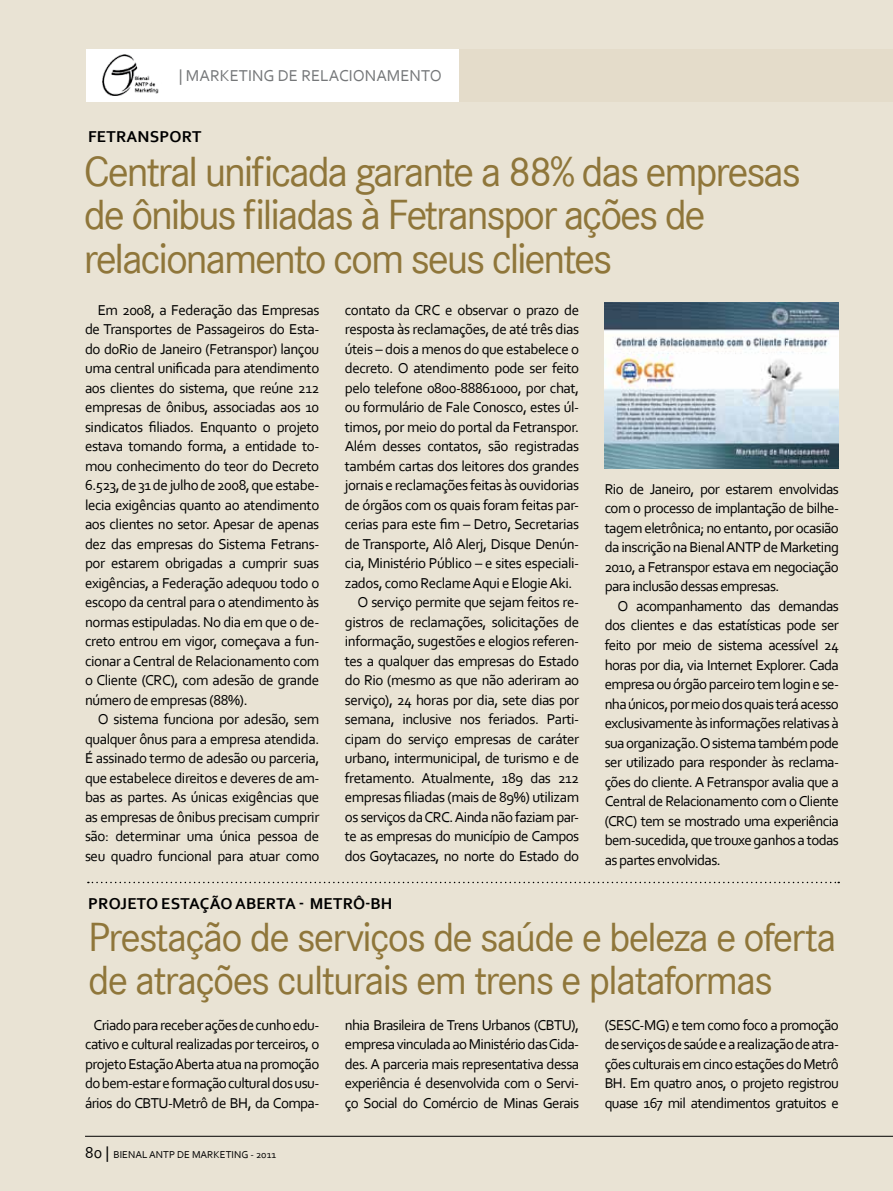
<style>
.page{position:relative;width:893px;height:1191px;background:#e9e3d4}
.page>*{position:absolute;margin:0;border:0;box-sizing:border-box;transform-origin:0 0}
.t1{font:43.5px/43.5px "Corporate S";letter-spacing:-.05em;color:#8f763a}
.t2{font:42px/43.5px "Corporate S";letter-spacing:-.04em;color:#8f763a}
.t3{font:700 16.5px "Corbel";letter-spacing:.01em;color:#000}
.t4{font:16.5px "Corbel";color:#757779}
.t5{font:15px/19.5px "Corbel";letter-spacing:-.03em;color:#000;text-align:justify}
.t6{font:10.5px "Corbel";color:#000}
.s1{font-size:16.5px}
</style>
<div class="page">
<hr style="left:85px;top:1135px;width:808px;height:1px;background:#000">
<hr style="left:892px;top:0;width:1px;height:1191px;background:#e4dcca">
<div style="left:86px;top:49px;width:807px;height:53px;background:#fff"></div>
<div style="left:459px;top:49px;width:434px;height:53px;background:#e4dcca"></div>
<img style="left:102px;top:54px;width:57px;height:42px">
<svg style="left:88px;top:881px;width:751px;height:2px"></svg>
<img style="left:605px;top:303px;width:234px;height:165px">
<p class="t4" style="left:179px;top:65px;width:264px">| MARKETING DE RELACIONAMENTO</p>
<p class="t3" style="left:88px;top:126px;width:21px">FETRANSPORT</p>
<h1 class="t1" style="left:84px;top:150px;width:719px">Central unificada garante a 88% das empresas de ônibus filiadas à Fetranspor ações de relacionamento com seus clientes</h1>
<p class="t5" style="left:85px;top:299px;width:236px;text-indent:13px">Em 2008, a Federação das Empresas de Transportes de Passageiros do Esta&shy;do doRio de Janeiro (Fetranspor) lançou uma central unificada para atendimento aos clientes do sistema, que reúne 212 empresas de ônibus, associadas aos 10 sindicatos filiados. Enquanto o projeto estava tomando forma, a entidade to&shy;mou conhecimento do teor do Decreto 6.523, de 31 de julho de 2008, que estabe&shy;lecia exigências quanto ao atendimento aos clientes no setor. Apesar de apenas dez das empresas do Sistema Fetrans&shy;por estarem obrigadas a cumprir suas exigências, a Federação adequou todo o escopo da central para o atendimento às normas estipuladas. No dia em que o de&shy;creto entrou em vigor, começava a fun&shy;cionar a Central de Relacionamento com o Cliente (CRC), com adesão de grande número de empresas (88%).</p>
<p class="t5" style="left:85px;top:709px;width:236px;text-indent:13px">O sistema funciona por adesão, sem qualquer ônus para a empresa atendida.<br>É assinado termo de adesão ou parceria, que estabelece direitos e deveres de am&shy;bas as partes. As únicas exigências que as empresas de ônibus precisam cumprir são: determinar uma única pessoa de seu quadro funcional para atuar como</p>
<p class="t5" style="left:345px;top:299px;width:236px">contato da CRC e observar o prazo de</p>
<p class="t5" style="left:345px;top:319px;width:236px">resposta às reclamações, de até três dias</p>
<p class="t5" style="left:345px;top:338px;width:236px">úteis – dois a menos do que estabelece o</p>
<p class="t5" style="left:345px;top:358px;width:236px">decreto. O atendimento pode ser feito</p>
<p class="t5" style="left:345px;top:377px;width:236px">pelo telefone 0800-88861000, por chat,</p>
<p class="t5" style="left:345px;top:397px;width:236px">ou formulário de Fale Conosco, estes úl-</p>
<p class="t5" style="left:345px;top:416px;width:236px">timos, por meio do portal da Fetranspor.</p>
<p class="t5" style="left:345px;top:436px;width:236px">Além desses contatos, são registradas</p>
<p class="t5" style="left:345px;top:455px;width:236px">também cartas dos leitores dos grandes</p>
<p class="t5" style="left:345px;top:475px;width:236px">jornais e reclamações feitas às ouvidorias</p>
<p class="t5" style="left:345px;top:494px;width:236px">de órgãos com os quais foram feitas par-</p>
<p class="t5" style="left:345px;top:514px;width:236px">cerias para este fim – Detro, Secretarias</p>
<p class="t5" style="left:345px;top:533px;width:236px">de Transporte, Alô Alerj, Disque Denún-</p>
<p class="t5" style="left:345px;top:553px;width:236px">cia, Ministério Público – e sites especiali-</p>
<p class="t5" style="left:345px;top:572px;width:229px">zados, como Reclame Aqui e Elogie Aki.</p>
<p class="t5" style="left:358px;top:592px;width:223px">O serviço permite que sejam feitos re-</p>
<p class="t5" style="left:345px;top:611px;width:236px">gistros de reclamações, solicitações de</p>
<p class="t5" style="left:345px;top:631px;width:236px">informação, sugestões e elogios referen-</p>
<p class="t5" style="left:345px;top:650px;width:236px">tes a qualquer das empresas do Estado</p>
<p class="t5" style="left:345px;top:670px;width:236px">do Rio (mesmo as que não aderiram ao</p>
<p class="t5" style="left:345px;top:689px;width:236px">serviço), 24 horas por dia, sete dias por</p>
<p class="t5" style="left:345px;top:709px;width:236px">semana, inclusive nos feriados. Parti-</p>
<p class="t5" style="left:345px;top:728px;width:236px">cipam do serviço empresas de caráter</p>
<p class="t5" style="left:345px;top:748px;width:236px">urbano, intermunicipal, de turismo e de</p>
<p class="t5" style="left:345px;top:767px;width:236px">fretamento. Atualmente, 189 das 212</p>
<p class="t5" style="left:345px;top:787px;width:236px">empresas filiadas (mais de 89%) utilizam</p>
<p class="t5" style="left:345px;top:806px;width:236px">os serviços da CRC. Ainda não faziam par-</p>
<p class="t5" style="left:345px;top:826px;width:236px">te as empresas do município de Campos</p>
<p class="t5" style="left:345px;top:845px;width:236px">dos Goytacazes, no norte do Estado do</p>
<p class="t3" style="left:88px;top:893px;width:12px">PRO</p>
<p class="t3" style="left:121px;top:893px;width:18px">JETO</p>
<p class="t3" style="left:161px;top:893px;width:96px">ESTAÇÃO ABERTA</p>
<p class="t3" style="left:299px;top:893px;width:36px">- METRÔ</p>
<p class="t3" style="left:365px;top:893px;width:29px">-BH</p>
<p class="t5" style="left:605px;top:479px;width:236px">Rio de Janeiro, por estarem envolvidas com o processo de implantação de bilhe&shy;tagem eletrônica; no entanto, por ocasião da inscrição na Bienal ANTP de Marketing 2010, a Fetranspor estava em negociação para inclusão dessas empresas.</p>
<p class="t5" style="left:605px;top:596px;width:236px;text-indent:13px">O acompanhamento das demandas dos clientes e das estatísticas pode ser feito por meio de sistema acessível 24 horas por dia, via Internet Explorer. Cada empresa ou órgão parceiro tem login e se&shy;nha únicos, por meio dos quais terá acesso exclusivamente às informações relativas à sua organização. O sistema também pode ser utilizado para responder às reclama&shy;ções do cliente. A Fetranspor avalia que a Central de Relacionamento com o Cliente (CRC) tem se mostrado uma experiência bem-sucedida, que trouxe ganhos a todas as partes envolvidas.</p>
<h2 class="t2" style="left:88px;top:915px;width:750px">Prestação de serviços de saúde e beleza e oferta de atrações culturais em trens e plataformas</h2>
<p class="t5" style="left:85px;top:1014px;width:236px;text-align:center">Criado para receber ações de cunho edu&shy;cativo e cultural realizadas por terceiros, o projeto Estação Aberta atua na promoção do bem-estar e formação cultural dos usu&shy;ários do CBTU-Metrô de BH, da Compa-</p>
<p class="t5" style="left:345px;top:1014px;width:236px">nhia Brasileira de Trens Urbanos (CBTU), empresa vinculada ao Ministério das Cida&shy;des. A parceria mais representativa dessa experiência é desenvolvida com o Servi&shy;ço Social do Comércio de Minas Gerais</p>
<p class="t6" style="left:85px;top:1147px;width:192px"><span class="s1">80 |</span> BIENAL ANTP DE MARKETING - 2011</p>
<p class="t5" style="left:605px;top:1014px;width:236px">(SESC-MG) e tem como foco a promoção de serviços de saúde e a realização de atra&shy;ções culturais em cinco estações do Metrô BH. Em quatro anos, o projeto registrou quase 167 mil atendimentos gratuitos e</p>
</div>
